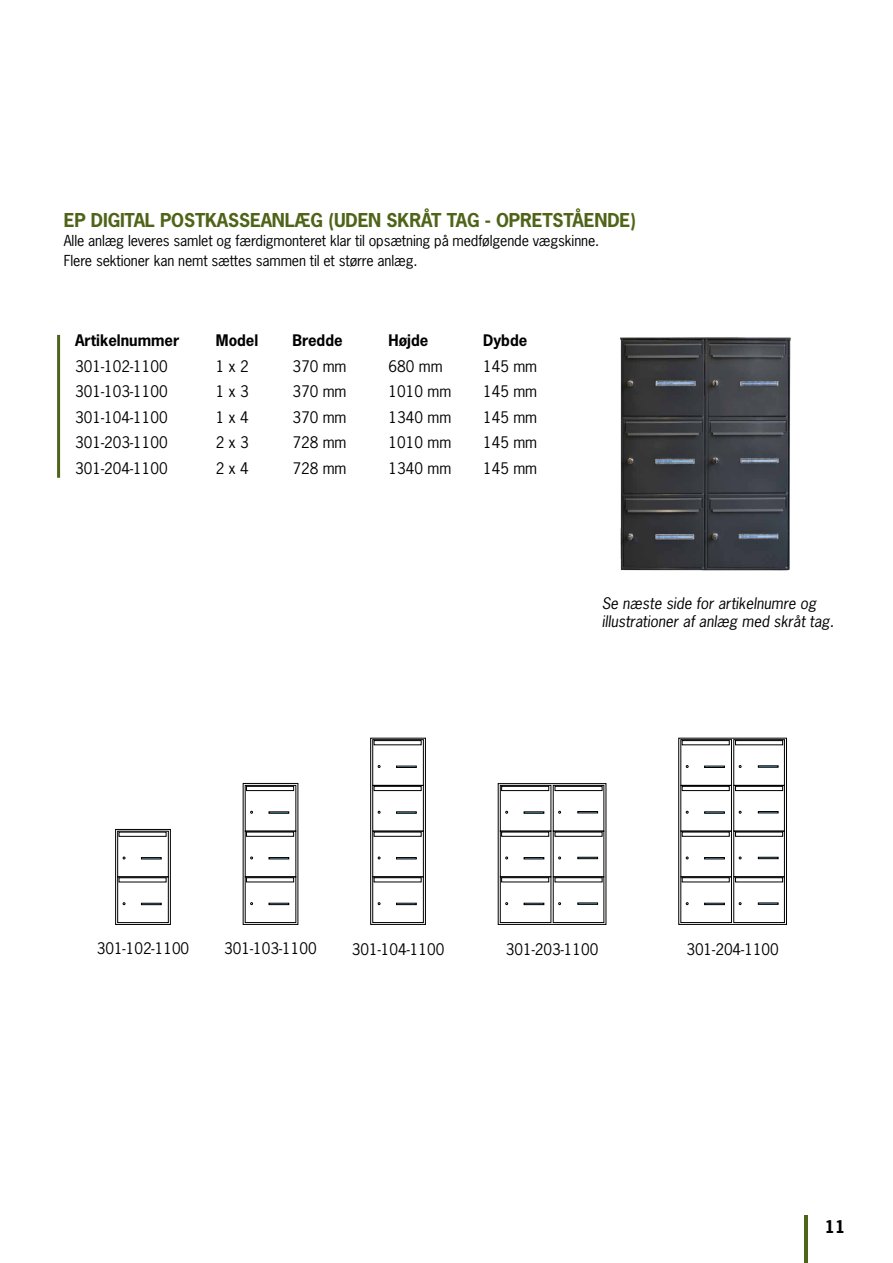
<style>
.page{position:relative;width:893px;height:1263px;background:#fff}
.page>*{position:absolute;margin:0;border:0;box-sizing:border-box;transform-origin:0 0}
.t1{font:700 18px "News Gothic Std";letter-spacing:-.01em;color:#4f6418}
.t2{font:700 16.5px "News Gothic Std";color:#000}
.t3{font:15px "News Gothic Std";color:#000}
.t4{font:italic 15px/18px "News Gothic Std";color:#000}
.t5{font:700 15px "News Gothic Std";color:#000}
.t6{font:14.25px/19.5px "News Gothic Std";letter-spacing:-.01em;color:#000}
</style>
<div class="page">
<hr style="left:805px;top:1215px;width:3px;height:48px;background:#4f6418">
<img style="left:620px;top:337px;width:171px;height:234px">
<hr style="left:57px;top:335px;width:3px;height:143px;background:#4f6418">
<div style="left:679px;top:738px;width:108px;height:186px;border:1px solid #000"></div>
<div style="left:681px;top:739px;width:51px;height:46px;border:1px solid #000"></div>
<div style="left:734px;top:739px;width:51px;height:46px;border:1px solid #000"></div>
<div style="left:682px;top:740px;width:47px;height:5px;border:1px solid #000"></div>
<div style="left:735px;top:740px;width:48px;height:5px;border:1px solid #000"></div>
<div style="left:704px;top:766px;width:20px;height:2px;border:1px solid #000"></div>
<svg style="left:758px;top:766px;width:20px;height:1px"></svg>
<div style="left:681px;top:831px;width:51px;height:46px;border:1px solid #000"></div>
<div style="left:734px;top:831px;width:51px;height:46px;border:1px solid #000"></div>
<div style="left:704px;top:857px;width:20px;height:2px;border:1px solid #000"></div>
<div style="left:758px;top:857px;width:20px;height:2px;border:1px solid #000"></div>
<div style="left:681px;top:877px;width:51px;height:46px;border:1px solid #000"></div>
<div style="left:734px;top:877px;width:51px;height:46px;border:1px solid #000"></div>
<div style="left:682px;top:877px;width:47px;height:5px;border:1px solid #000"></div>
<div style="left:735px;top:877px;width:48px;height:5px;border:1px solid #000"></div>
<div style="left:704px;top:903px;width:20px;height:2px;border:1px solid #000"></div>
<svg style="left:758px;top:903px;width:20px;height:1px"></svg>
<div style="left:681px;top:785px;width:51px;height:46px;border:1px solid #000"></div>
<div style="left:734px;top:785px;width:51px;height:46px;border:1px solid #000"></div>
<div style="left:682px;top:786px;width:47px;height:5px;border:1px solid #000"></div>
<div style="left:735px;top:786px;width:48px;height:5px;border:1px solid #000"></div>
<svg style="left:704px;top:812px;width:20px;height:1px"></svg>
<div style="left:758px;top:811px;width:20px;height:2px;border:1px solid #000"></div>
<div style="left:500px;top:831px;width:51px;height:46px;border:1px solid #000"></div>
<div style="left:553px;top:831px;width:51px;height:46px;border:1px solid #000"></div>
<div style="left:524px;top:857px;width:20px;height:2px;border:1px solid #000"></div>
<div style="left:578px;top:857px;width:20px;height:2px;border:1px solid #000"></div>
<div style="left:500px;top:877px;width:51px;height:46px;border:1px solid #000"></div>
<div style="left:553px;top:877px;width:51px;height:46px;border:1px solid #000"></div>
<div style="left:501px;top:877px;width:48px;height:5px;border:1px solid #000"></div>
<div style="left:555px;top:877px;width:47px;height:5px;border:1px solid #000"></div>
<div style="left:524px;top:903px;width:20px;height:2px;border:1px solid #000"></div>
<svg style="left:578px;top:903px;width:20px;height:1px"></svg>
<div style="left:500px;top:785px;width:51px;height:46px;border:1px solid #000"></div>
<div style="left:553px;top:785px;width:51px;height:46px;border:1px solid #000"></div>
<div style="left:501px;top:786px;width:48px;height:5px;border:1px solid #000"></div>
<div style="left:555px;top:786px;width:47px;height:5px;border:1px solid #000"></div>
<svg style="left:524px;top:812px;width:20px;height:1px"></svg>
<div style="left:578px;top:811px;width:20px;height:2px;border:1px solid #000"></div>
<div style="left:370px;top:738px;width:56px;height:186px;border:1px solid #000"></div>
<div style="left:373px;top:739px;width:50px;height:46px;border:1px solid #000"></div>
<div style="left:374px;top:740px;width:47px;height:5px;border:1px solid #000"></div>
<div style="left:396px;top:766px;width:20px;height:2px;border:1px solid #000"></div>
<div style="left:373px;top:831px;width:50px;height:46px;border:1px solid #000"></div>
<div style="left:396px;top:857px;width:20px;height:2px;border:1px solid #000"></div>
<div style="left:373px;top:877px;width:50px;height:46px;border:1px solid #000"></div>
<div style="left:374px;top:877px;width:47px;height:5px;border:1px solid #000"></div>
<div style="left:396px;top:903px;width:20px;height:2px;border:1px solid #000"></div>
<div style="left:373px;top:785px;width:50px;height:46px;border:1px solid #000"></div>
<div style="left:374px;top:786px;width:47px;height:5px;border:1px solid #000"></div>
<svg style="left:396px;top:812px;width:20px;height:1px"></svg>
<div style="left:245px;top:831px;width:51px;height:46px;border:1px solid #000"></div>
<div style="left:269px;top:857px;width:20px;height:2px;border:1px solid #000"></div>
<div style="left:245px;top:877px;width:51px;height:46px;border:1px solid #000"></div>
<div style="left:246px;top:877px;width:48px;height:5px;border:1px solid #000"></div>
<div style="left:269px;top:903px;width:20px;height:2px;border:1px solid #000"></div>
<div style="left:245px;top:785px;width:51px;height:46px;border:1px solid #000"></div>
<div style="left:246px;top:786px;width:48px;height:5px;border:1px solid #000"></div>
<svg style="left:269px;top:812px;width:20px;height:1px"></svg>
<div style="left:115px;top:829px;width:56px;height:95px;border:1px solid #000"></div>
<div style="left:118px;top:831px;width:50px;height:46px;border:1px solid #000"></div>
<div style="left:141px;top:857px;width:20px;height:2px;border:1px solid #000"></div>
<div style="left:118px;top:877px;width:50px;height:46px;border:1px solid #000"></div>
<div style="left:141px;top:903px;width:20px;height:2px;border:1px solid #000"></div>
<p class="t1" style="left:64px;top:208px;width:457px">EP DIGITAL POSTKASSEANLÆG (UDEN SKRÅT TAG - OPRE</p>
<p class="t1" style="left:542px;top:208px;width:95px">TSTÅENDE)</p>
<p class="t6" style="left:64px;top:231px;width:537px">Alle anlæg leveres samlet og færdigmonteret klar til opsætning på medfølgende vægskinne.<br>Flere sektioner kan nemt sættes sammen til et større anlæg.</p>
<p class="t5" style="left:75px;top:331px;width:106px">ARTIKELNUMMER</p>
<p class="t5" style="left:216px;top:331px;width:44px">MODEL</p>
<p class="t5" style="left:292px;top:331px;width:52px">BREDDE</p>
<p class="t5" style="left:389px;top:331px;width:41px">HØJDE</p>
<p class="t5" style="left:483px;top:331px;width:46px">DYBDE</p>
<p class="t3" style="left:75px;top:356px;width:94px">301-102-1100</p>
<p class="t3" style="left:216px;top:356px;width:34px">1 x 2</p>
<p class="t3" style="left:292px;top:356px;width:56px">370 mm</p>
<p class="t3" style="left:389px;top:356px;width:56px">680 mm</p>
<p class="t3" style="left:483px;top:356px;width:56px">145 mm</p>
<p class="t3" style="left:75px;top:382px;width:94px">301-103-1100</p>
<p class="t3" style="left:216px;top:382px;width:34px">1 x 3</p>
<p class="t3" style="left:292px;top:382px;width:56px">370 mm</p>
<p class="t3" style="left:389px;top:382px;width:64px">1010 mm</p>
<p class="t3" style="left:483px;top:382px;width:56px">145 mm</p>
<p class="t3" style="left:75px;top:407px;width:94px">301-104-1100</p>
<p class="t3" style="left:216px;top:407px;width:34px">1 x 4</p>
<p class="t3" style="left:292px;top:407px;width:56px">370 mm</p>
<p class="t3" style="left:389px;top:407px;width:64px">1340 mm</p>
<p class="t3" style="left:483px;top:407px;width:56px">145 mm</p>
<p class="t3" style="left:75px;top:433px;width:94px">301-203-1100</p>
<p class="t3" style="left:216px;top:433px;width:34px">2 x 3</p>
<p class="t3" style="left:292px;top:433px;width:56px">728 mm</p>
<p class="t3" style="left:389px;top:433px;width:64px">1010 mm</p>
<p class="t3" style="left:483px;top:433px;width:56px">145 mm</p>
<p class="t3" style="left:75px;top:458px;width:94px">301-204-1100</p>
<p class="t3" style="left:216px;top:458px;width:34px">2 x 4</p>
<p class="t3" style="left:292px;top:458px;width:56px">728 mm</p>
<p class="t3" style="left:389px;top:458px;width:64px">1340 mm</p>
<p class="t3" style="left:483px;top:458px;width:56px">145 mm</p>
<p class="t4" style="left:602px;top:595px;width:234px">Se næste side for artikelnumre og illustrationer af anlæg med skråt tag.</p>
<p class="t3" style="left:97px;top:939px;width:94px">301-102-1100</p>
<p class="t3" style="left:224px;top:939px;width:94px">301-103-1100</p>
<p class="t3" style="left:352px;top:939px;width:94px">301-104-1100</p>
<p class="t3" style="left:506px;top:939px;width:94px">301-203-1100</p>
<p class="t3" style="left:686px;top:939px;width:94px">301-204-1100</p>
<p class="t2" style="left:825px;top:1216px;width:22px">11</p>
</div>
